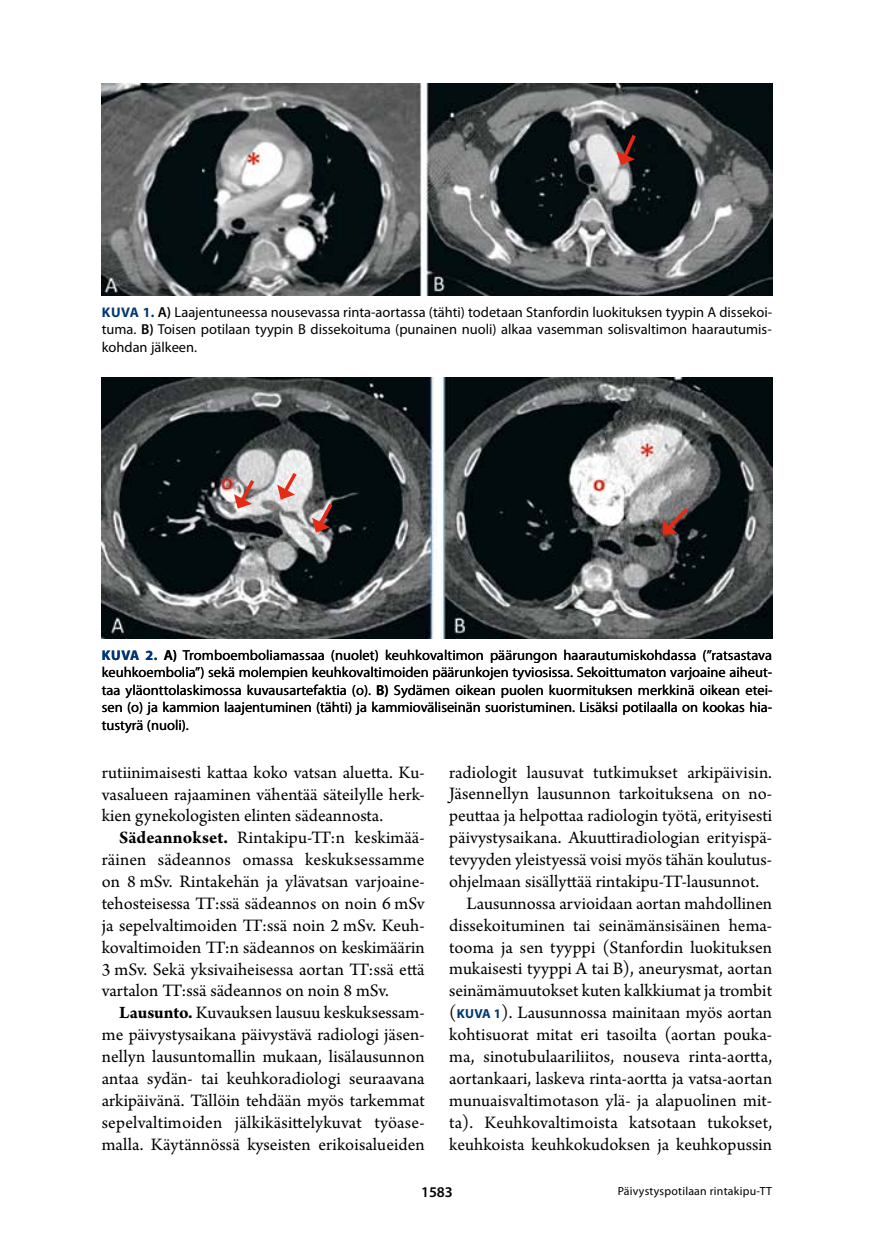
<style>
.page{position:relative;width:874px;height:1241px;background:#fff}
.page>*{position:absolute;margin:0;border:0;box-sizing:border-box;transform-origin:0 0}
.t1{font:18.38px/21.9px "Arno Pro";color:#000;text-align:justify}
.t2{font:600 14.88px "Myriad Pro";color:#000}
.t3{font:14.35px/17.5px "Myriad Pro";color:#000;text-align:justify}
.t4{font:11.9px "Myriad Pro";letter-spacing:.02em;color:#000}
.s1{font-weight:700;font-size:14px;color:#003770}
.s2{font-weight:600}
.s3{font-weight:700}
.s4{font-family:"Myriad Pro";font-weight:700;font-size:13.12px;color:#003770}
</style>
<div class="page">
<img style="left:102px;top:83px;width:669px;height:212px">
<svg style="left:616px;top:131px;width:22px;height:34px"></svg>
<img style="left:102px;top:377px;width:669px;height:261px">
<svg style="left:277px;top:469px;width:23px;height:30px"></svg>
<svg style="left:312px;top:499px;width:23px;height:33px"></svg>
<svg style="left:662px;top:504px;width:29px;height:30px"></svg>
<svg style="left:234px;top:476px;width:23px;height:32px"></svg>
<p class="t3" style="left:102px;top:303px;width:671px"><span class="s1">KUVA 1.</span> <span class="s2">A)</span> Laajentuneessa nousevassa rinta-aortassa (tähti) todetaan Stanfordin luokituksen tyypin A dissekoi&shy;tuma. <span class="s2">B)</span> Toisen potilaan tyypin B dissekoituma (punainen nuoli) alkaa vasemman solisvaltimon haarautumis&shy;kohdan jälkeen.</p>
<p class="t3" style="left:102px;top:646px;width:672px"><span class="s1">KUVA 2.</span> <span class="s2">A)</span> Tromboemboliamassaa (nuolet) keuhkovaltimon päärungon haarautumiskohdassa (”ratsastava keuhkoembolia”) sekä molempien keuhkovaltimoiden päärunkojen tyviosissa. Sekoittumaton varjoaine aiheut&shy;taa yläonttolaskimossa kuvausartefaktia (o). <span class="s2">B)</span> Sydämen oikean puolen kuormituksen merkkinä oikean etei&shy;sen (o) ja kammion laajentuminen (tähti) ja kammioväliseinän suoristuminen. Lisäksi potilaalla on kookas hia&shy;tustyrä (nuoli).</p>
<p class="t1" style="left:102px;top:762px;width:324px">rutiinimaisesti kattaa koko vatsan aluetta. Ku&shy;vasalueen rajaaminen vähentää säteilylle herk&shy;kien gynekologisten elinten sädeannosta.</p>
<p class="t1" style="left:102px;top:827px;width:324px;text-indent:17px"><span class="s3">Sädeannokset.</span> Rintakipu-TT:n keskimää&shy;räinen sädeannos omassa keskuksessamme on 8 mSv. Rintakehän ja ylävatsan varjoaine&shy;tehosteisessa TT:ssä sädeannos on noin 6 mSv ja sepelvaltimoiden TT:ssä noin 2 mSv. Keuh&shy;kovaltimoiden TT:n sädeannos on keskimäärin 3 mSv. Sekä yksivaiheisessa aortan TT:ssä että vartalon TT:ssä sädeannos on noin 8 mSv.</p>
<p class="t1" style="left:102px;top:1002px;width:324px;text-indent:17px"><span class="s3">Lausunto.</span> Kuvauksen lausuu keskuksessam&shy;me päivystysaikana päivystävä radiologi jäsen&shy;nellyn lausuntomallin mukaan, lisälausunnon antaa sydän- tai keuhkoradiologi seuraavana arkipäivänä. Tällöin tehdään myös tarkemmat sepelvaltimoiden jälkikäsittelykuvat työase&shy;malla. Käytännössä kyseisten erikoisalueiden</p>
<p class="t1" style="left:449px;top:762px;width:324px">radiologit lausuvat tutkimukset arkipäivisin.</p>
<p class="t1" style="left:449px;top:783px;width:324px">Jäsennellyn lausunnon tarkoituksena on no-</p>
<p class="t1" style="left:449px;top:805px;width:324px">peuttaa ja helpottaa radiologin työtä, erityisesti</p>
<p class="t1" style="left:449px;top:827px;width:324px">päivystysaikana. Akuuttiradiologian erityispä-</p>
<p class="t1" style="left:449px;top:849px;width:324px">tevyyden yleistyessä voisi myös tähän koulutus-</p>
<p class="t1" style="left:449px;top:871px;width:311px">ohjelmaan sisällyttää rintakipu-TT-lausunnot.</p>
<p class="t1" style="left:466px;top:893px;width:307px">Lausunnossa arvioidaan aortan mahdollinen</p>
<p class="t1" style="left:449px;top:915px;width:324px">dissekoituminen tai seinämänsisäinen hema-</p>
<p class="t1" style="left:449px;top:936px;width:324px">tooma ja sen tyyppi (Stanfordin luokituksen</p>
<p class="t1" style="left:449px;top:958px;width:324px">mukaisesti tyyppi A tai B), aneurysmat, aortan</p>
<p class="t1" style="left:449px;top:980px;width:324px">seinämämuutokset kuten kalkkiumat ja trombit</p>
<p class="t1" style="left:449px;top:1002px;width:324px">(<span class="s4">KUVA 1</span>). Lausunnossa mainitaan myös aortan</p>
<p class="t1" style="left:449px;top:1024px;width:324px">kohtisuorat mitat eri tasoilta (aortan pouka-</p>
<p class="t1" style="left:449px;top:1046px;width:324px">ma, sinotubulaariliitos, nouseva rinta-aortta,</p>
<p class="t1" style="left:449px;top:1068px;width:324px">aortankaari, laskeva rinta-aortta ja vatsa-aortan</p>
<p class="t1" style="left:449px;top:1090px;width:324px">munuaisvaltimotason ylä- ja alapuolinen mit-</p>
<p class="t1" style="left:449px;top:1112px;width:324px">ta). Keuhkovaltimoista katsotaan tukokset,</p>
<p class="t1" style="left:449px;top:1133px;width:324px">keuhkoista keuhkokudoksen ja keuhkopussin</p>
<p class="t2" style="left:421px;top:1182px;width:33px">1583</p>
<p class="t4" style="left:617px;top:1183px;width:156px">Päivystyspotilaan rintakipu-TT</p>
</div>
